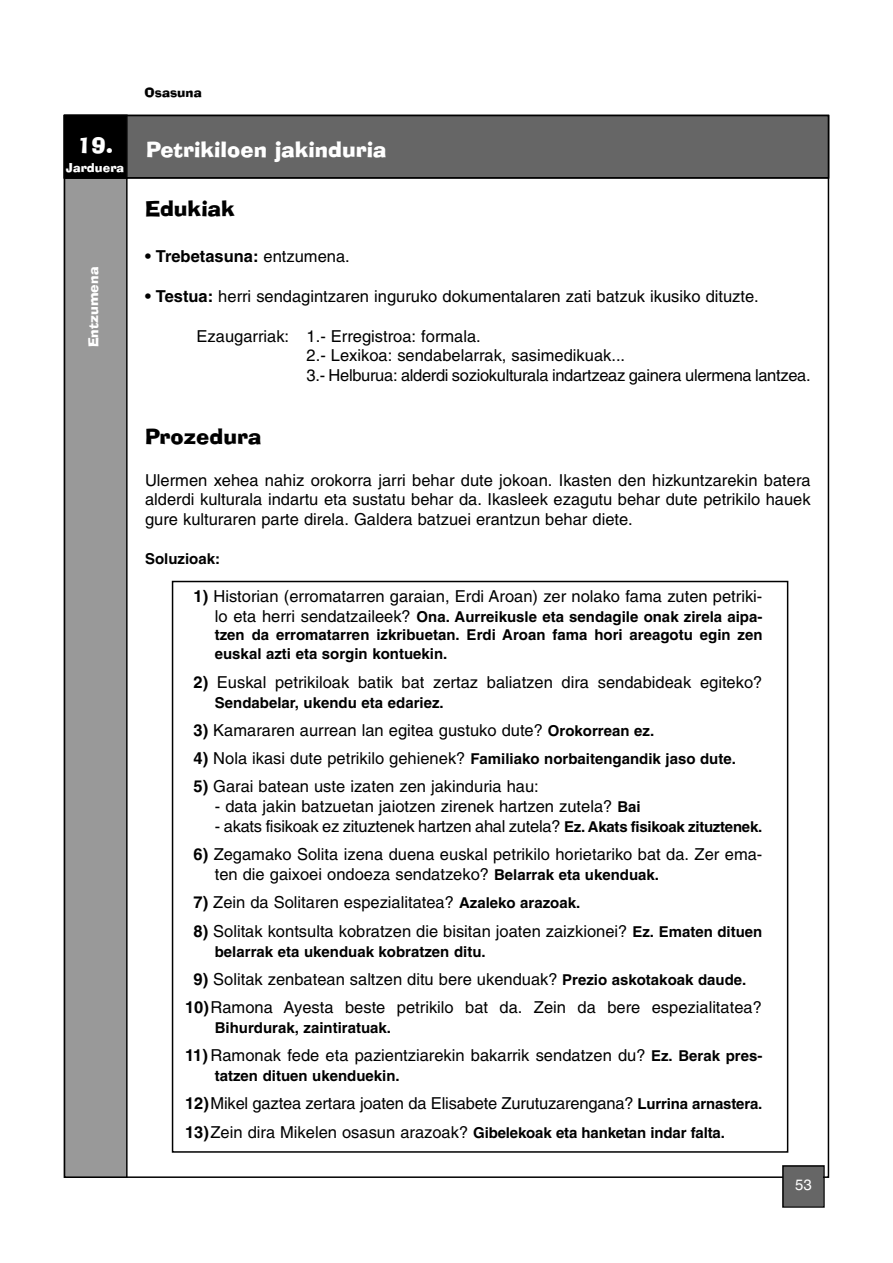
<style>
.page{position:relative;width:893px;height:1263px;background:#fff}
.page>*{position:absolute;margin:0;border:0;box-sizing:border-box;transform-origin:0 0}
.t1{font:21px "Ad Lib BT";color:#fff}
.t2{font:21px "Ad Lib BT";color:#000}
.t3{font:16.5px/19.8px "Helvetica";color:#000}
.t4{font:700 16.5px "Helvetica";color:#000}
.t5{font:700 15px/18.9px "Helvetica";color:#000;text-align:justify}
.t6{font:15px "Helvetica";color:#fff}
.t7{font:13.5px "Ad Lib BT";color:#fff}
.t8{font:12.75px "Ad Lib BT";color:#000}
.t9{font:12px "Ad Lib BT";color:#fff}
.s1{font-weight:400}
.s2{font-weight:700}
.s3{font-weight:400;font-size:16.5px}
.s4{font-weight:700;font-size:15px}
.s5{font-size:16.5px}
</style>
<div class="page">
<div style="left:65px;top:116px;width:61px;height:1060px;background:#999"></div>
<div style="left:64px;top:115px;width:64px;height:1063px;border:2px solid #000"></div>
<div style="left:784px;top:1167px;width:39px;height:39px;background:#666"></div>
<div style="left:782px;top:1165px;width:43px;height:43px;border:2px solid #000"></div>
<div style="left:65px;top:116px;width:763px;height:61px;background:#666"></div>
<div style="left:64px;top:115px;width:765px;height:64px;border:2px solid #000"></div>
<div style="left:65px;top:116px;width:61px;height:61px;background:#000"></div>
<div style="left:64px;top:115px;width:64px;height:64px;border:2px solid #000"></div>
<div style="left:172px;top:581px;width:616px;height:572px;border:2px solid #000"></div>
<p class="t8" style="left:145px;top:88px;width:59px">Osasuna</p>
<p class="t1" style="left:77px;top:142px;width:311px">19. Petrikiloen jakinduria</p>
<p class="t9" style="left:66px;top:163px;width:60px">Jarduera</p>
<p class="t7" style="left:88px;top:347px;width:82px;rotate:-90deg">Entzumena</p>
<p class="t2" style="left:145px;top:200px;width:91px">Edukiak</p>
<p class="t4" style="left:145px;top:250px;width:206px">• Trebetasuna: <span class="s1">entzumena.</span></p>
<p class="t3" style="left:145px;top:288px;width:615px"><span class="s2">• Testua:</span> herri sendagintzaren inguruko dokumentalaren zati batzuk ikusiko dituzte.</p>
<p class="t3" style="left:307px;top:327px;width:505px;text-indent:-110px">Ezaugarriak: 1.- Erregistroa: formala.<br>2.- Lexikoa: sendabelarrak, sasimedikuak...<br>3.- Helburua: alderdi soziokulturala indartzeaz gainera ulermena lantzea.</p>
<p class="t2" style="left:145px;top:429px;width:118px">Prozedura</p>
<p class="t3" style="left:145px;top:471px;width:667px;text-align:justify">Ulermen xehea nahiz orokorra jarri behar dute jokoan. Ikasten den hizkuntzarekin batera alderdi kulturala indartu eta sustatu behar da. Ikasleek ezagutu behar dute petrikilo hauek gure kulturaren parte direla. Galdera batzuei erantzun behar diete.</p>
<p class="t5" style="left:145px;top:550px;width:77px">Soluzioak:</p>
<p class="t3" style="left:194px;top:588px;width:570px"><span class="s2">1)</span> Historian (erromatarren garaian, Erdi Aroan) zer nolako fama zuten petriki-</p>
<p class="t5" style="left:215px;top:608px;width:549px"><span class="s3">lo eta herri sendatzaileek?</span> Ona. Aurreikusle eta sendagile onak zirela aipa&shy;tzen da erromatarren izkribuetan. Erdi Aroan fama hori areagotu egin zen euskal azti eta sorgin kontuekin.</p>
<p class="t3" style="left:194px;top:673px;width:570px"><span class="s2">2)</span> Euskal petrikiloak batik bat zertaz baliatzen dira sendabideak egiteko?</p>
<p class="t5" style="left:215px;top:694px;width:230px">Sendabelar, ukendu eta edariez.</p>
<p class="t3" style="left:194px;top:722px;width:462px"><span class="s2">3)</span> Kamararen aurrean lan egitea gustuko dute? <span class="s4">Orokorrean ez.</span></p>
<p class="t5" style="left:194px;top:750px;width:544px"><span class="s5">4)</span> <span class="s3">Nola ikasi dute petrikilo gehienek?</span> Familiako norbaitengandik jaso dute.</p>
<p class="t3" style="left:194px;top:778px;width:347px"><span class="s2">5)</span> Garai batean uste izaten zen jakinduria hau:</p>
<p class="t3" style="left:215px;top:798px;width:427px">- data jakin batzuetan jaiotzen zirenek hartzen zutela? <span class="s4">Bai</span></p>
<p class="t3" style="left:215px;top:818px;width:549px">- akats fisikoak ez zituztenek hartzen ahal zutela? <span class="s4">Ez. Akats fisikoak zituztenek.</span></p>
<p class="t3" style="left:215px;top:846px;width:549px;text-indent:-21px"><span class="s2">6)</span> Zegamako Solita izena duena euskal petrikilo horietariko bat da. Zer ema&shy;ten die gaixoei ondoeza sendatzeko? <span class="s4">Belarrak eta ukenduak.</span></p>
<p class="t3" style="left:194px;top:894px;width:388px"><span class="s2">7)</span> Zein da Solitaren espezialitatea? <span class="s4">Azaleko arazoak.</span></p>
<p class="t3" style="left:194px;top:922px;width:570px"><span class="s2">8)</span> Solitak kontsulta kobratzen die bisitan joaten zaizkionei? <span class="s4">Ez. Ematen dituen</span></p>
<p class="t5" style="left:215px;top:943px;width:272px">belarrak eta ukenduak kobratzen ditu.</p>
<p class="t3" style="left:185px;top:966px;width:578px;line-height:28.3px;text-align:center"><span class="s2">9)</span> Solitak zenbatean saltzen ditu bere ukenduak? <span class="s4">Prezio askotakoak daude.<br></span><span class="s2">10)</span>Ramona Ayesta beste petrikilo bat da. Zein da bere espezialitatea?</p>
<p class="t5" style="left:215px;top:1019px;width:178px">Bihurdurak, zaintiratuak.</p>
<p class="t3" style="left:185px;top:1047px;width:579px"><span class="s2">11)</span> Ramonak fede eta pazientziarekin bakarrik sendatzen du? <span class="s4">Ez. Berak pres-</span></p>
<p class="t5" style="left:215px;top:1067px;width:186px">tatzen dituen ukenduekin.</p>
<p class="t3" style="left:185px;top:1095px;width:579px"><span class="s2">12)</span>Mikel gaztea zertara joaten da Elisabete Zurutuzarengana? <span class="s4">Lurrina arnastera.</span></p>
<p class="t5" style="left:185px;top:1124px;width:541px"><span class="s5">13)</span><span class="s3">Zein dira Mikelen osasun arazoak?</span> Gibelekoak eta hanketan indar falta.</p>
<p class="t6" style="left:795px;top:1180px;width:18px">53</p>
</div>
